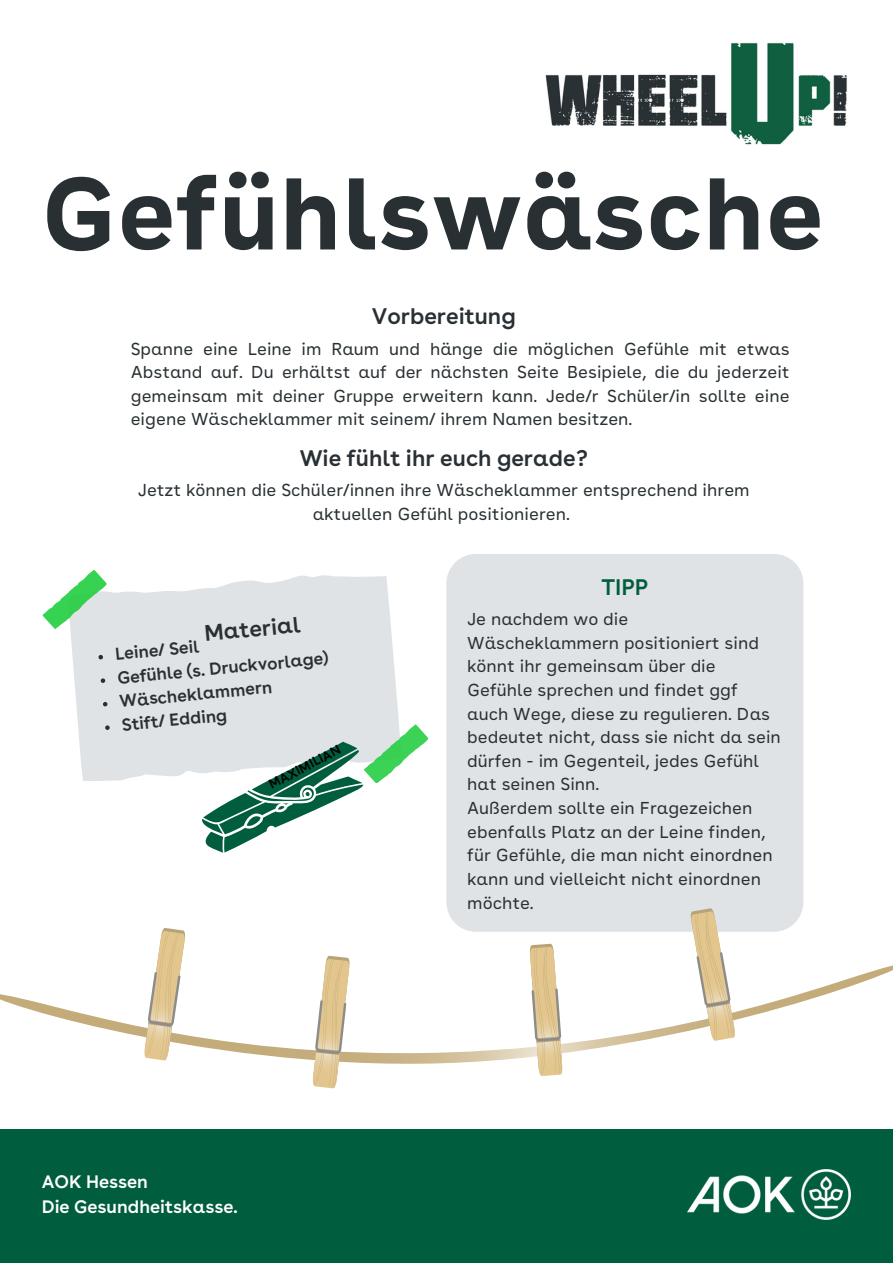
<style>
.page{position:relative;width:893px;height:1264px;background:#fff}
.page>*{position:absolute;margin:0;border:0;box-sizing:border-box;transform-origin:0 0}
.t1{font:700 101.55px "AOK Buenos Aires Text";color:#293033}
.t2{font:600 22.5px "AOK Buenos Aires";color:#293033}
.t3{font:600 22.5px "AOK Buenos Aires";color:#005e3f}
.t4{font:600 18px "AOK Buenos Aires";color:#fff}
.t5{font:17.25px/23.5px "AOK Buenos Aires Text";color:#293033}
.t6{font:600 17.25px "AOK Buenos Aires";color:#293033}
.t7{font:600 13.2px "AOK Buenos Aires";color:#000}
</style>
<div class="page">
<div style="left:446px;top:554px;width:357px;height:377px;background:#dfe3e6;border-radius:30px"></div>
<svg style="left:70px;top:575px;width:329px;height:206px;background:#e1e5e8"></svg>
<svg style="left:42px;top:570px;width:67px;height:60px"></svg>
<svg style="left:0;top:965px;width:892px;height:106px"></svg>
<svg style="left:144px;top:928px;width:41px;height:132px"></svg>
<svg style="left:529px;top:943px;width:33px;height:133px"></svg>
<svg style="left:312px;top:955px;width:38px;height:133px"></svg>
<svg style="left:690px;top:908px;width:45px;height:133px"></svg>
<svg style="left:200px;top:723px;width:229px;height:129px"></svg>
<svg style="left:98px;top:654px;width:5px;height:5px"></svg>
<svg style="left:100px;top:678px;width:5px;height:5px"></svg>
<svg style="left:103px;top:701px;width:5px;height:5px"></svg>
<svg style="left:105px;top:725px;width:5px;height:5px"></svg>
<div style="left:0;top:1128px;width:892px;height:134px;background:#005e3f"></div>
<img style="left:687px;top:1169px;width:163px;height:49px">
<img style="left:545px;top:42px;width:302px;height:103px">
<p class="t1" style="left:40px;top:172px;width:785px">Gefühlswäsche</p>
<p class="t2" style="left:372px;top:307px;width:145px">Vorbereitung</p>
<p class="t5" style="left:131px;top:338px;width:660px;text-align:justify">Spanne eine Leine im Raum und hänge die möglichen Gefühle mit etwas Abstand auf. Du erhältst auf der nächsten Seite Besipiele, die du jederzeit gemeinsam mit deiner Gruppe erweitern kann. Jede/r Schüler/in sollte eine eigene Wäscheklammer mit seinem/ ihrem Namen besitzen.</p>
<p class="t2" style="left:300px;top:449px;width:289px">Wie fühlt ihr euch gerade?</p>
<p class="t5" style="left:138px;top:480px;width:613px;text-align:center">Jetzt können die Schüler/innen ihre Wäscheklammer entsprechend ihrem aktuellen Gefühl positionieren.</p>
<p class="t2" style="left:203px;top:624px;width:98px;rotate:-5deg">Material</p>
<p class="t6" style="left:115px;top:647px;width:86px;rotate:-5deg">Leine/ Seil</p>
<p class="t6" style="left:117px;top:670px;width:213px;rotate:-5deg">Gefühle (s. Druckvorlage)</p>
<p class="t6" style="left:119px;top:693px;width:155px;rotate:-5deg">Wäscheklammern</p>
<p class="t6" style="left:121px;top:717px;width:107px;rotate:-5deg">Stift/ Edding</p>
<p class="t7" style="left:267px;top:780px;width:80px;rotate:-28deg">MAXIMILIAN</p>
<p class="t4" style="left:42px;top:1174px;width:108px">AOK Hessen</p>
<p class="t4" style="left:42px;top:1199px;width:197px">Die Gesundheitskasse.</p>
<p class="t3" style="left:601px;top:578px;width:49px">TIPP</p>
<p class="t5" style="left:467px;top:609px;width:315px">Je nachdem wo die<br>Wäscheklammern positioniert sind könnt ihr gemeinsam über die<br>Gefühle sprechen und findet ggf auch Wege, diese zu regulieren. Das bedeutet nicht, dass sie nicht da sein dürfen - im Gegenteil, jedes Gefühl hat seinen Sinn.</p>
<p class="t5" style="left:467px;top:797px;width:307px">Außerdem sollte ein Fragezeichen ebenfalls Platz an der Leine finden, für Gefühle, die man nicht einordnen kann und vielleicht nicht einordnen möchte.</p>
</div>
